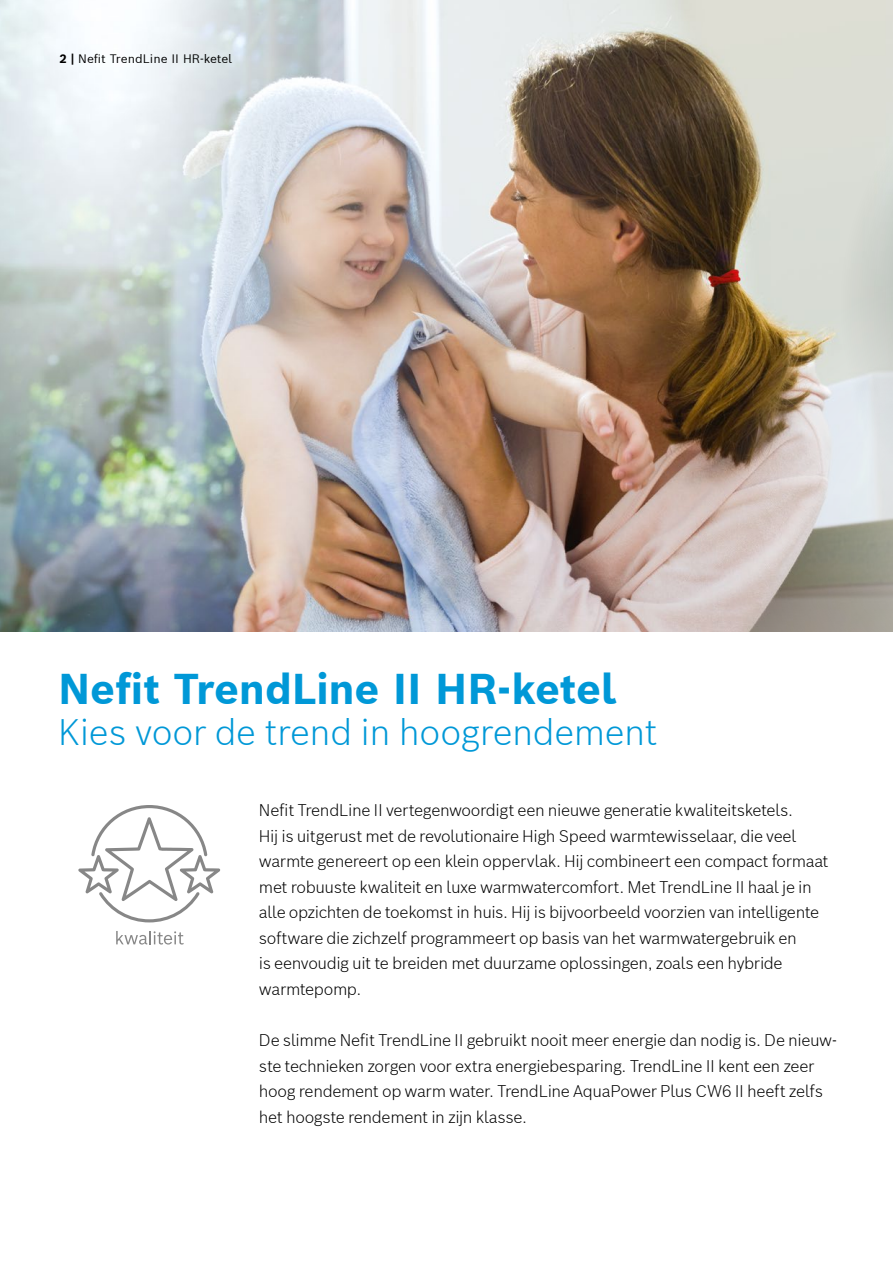
<style>
.page{position:relative;width:893px;height:1263px;background:#fff}
.page>*{position:absolute;margin:0;border:0;box-sizing:border-box;transform-origin:0 0}
.t1{font:700 42px "Bosch Sans";letter-spacing:-.005em;color:#0098d7}
.t2{font:300 36px "Bosch Sans";letter-spacing:-.01em;color:#0098d7}
.t3{font:300 16.5px/25.5px "Bosch Sans";letter-spacing:-.025em;color:#000}
.t4{font:12px "Bosch Sans";color:#000}
.s1{font-weight:700}
</style>
<div class="page">
<img style="left:0;top:0;width:892px;height:631px">
<svg style="left:839px;top:24px;width:53px;height:243px;background:#d8dbd3"></svg>
<svg style="left:78px;top:805px;width:142px;height:117px"></svg>
<svg style="left:116px;top:931px;width:68px;height:13px"></svg>
<img style="left:699px;top:267px;width:194px;height:365px">
<img style="left:891px;top:468px;width:1px;height:108px">
<img style="left:892px;top:0;width:1px;height:576px">
<p class="t4" style="left:60px;top:51px;width:174px"><span class="s1">2 |</span> Nefit TrendLine II HR-ketel</p>
<h1 class="t1" style="left:58px;top:660px;width:560px">Nefit TrendLine II HR-ketel</h1>
<h2 class="t2" style="left:58px;top:708px;width:601px">Kies voor de trend in hoogrendement</h2>
<p class="t3" style="left:259px;top:797px;width:571px">Nefit TrendLine II vertegenwoordigt een nieuwe generatie kwaliteitsketels.<br>Hij is uitgerust met de revolutionaire High Speed warmtewisselaar, die veel warmte genereert op een klein oppervlak. Hij combineert een compact formaat met robuuste kwaliteit en luxe warmwatercomfort. Met TrendLine II haal je in alle opzichten de toekomst in huis. Hij is bijvoorbeeld voorzien van intelligente software die zichzelf programmeert op basis van het warmwatergebruik en<br>is eenvoudig uit te breiden met duurzame oplossingen, zoals een hybride warmtepomp.</p>
<p class="t3" style="left:259px;top:1027px;width:579px">De slimme Nefit TrendLine II gebruikt nooit meer energie dan nodig is. De nieuw&shy;ste technieken zorgen voor extra energiebesparing. TrendLine II kent een zeer hoog rendement op warm water. TrendLine AquaPower Plus CW6 II heeft zelfs het hoogste rendement in zijn klasse.</p>
</div>
